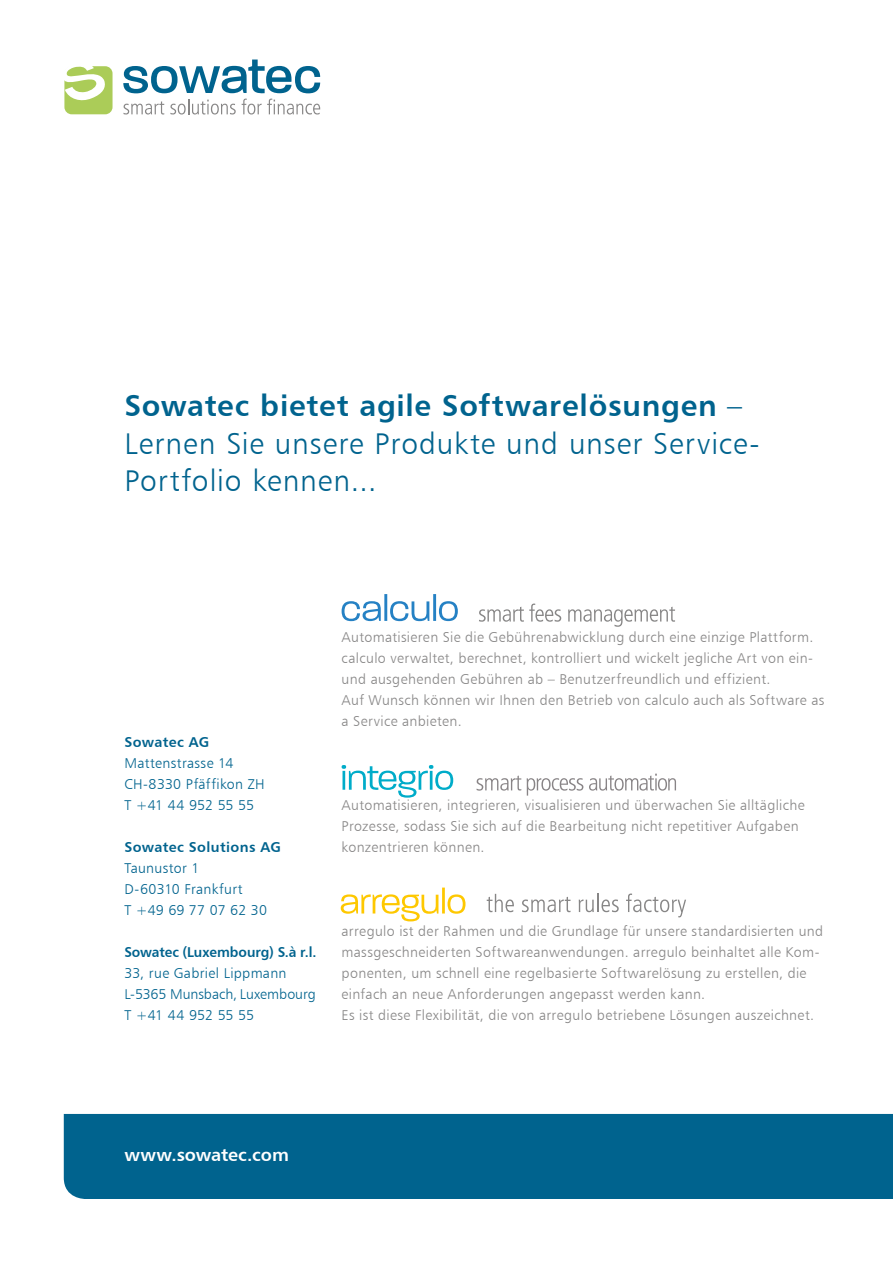
<style>
.page{position:relative;width:893px;height:1263px;background:#fff}
.page>*{position:absolute;margin:0;border:0;box-sizing:border-box;transform-origin:0 0}
.t1{font:30px/37.5px "Humanist 777 BT Light B";letter-spacing:.03em;color:#00638e}
.t2{font:30px "Humanist 777 BT Bold B";letter-spacing:.025em;color:#00638e}
.t3{font:18px "Humanist 777 BT Bold B";letter-spacing:-.005em;color:#fff}
.t4{font:14.25px/21px "Humanist 777 BT Light B";letter-spacing:.025em;color:#878686}
.t5{font:14.25px/21px "Humanist 777 BT Light B";letter-spacing:.02em;color:#00638e}
.t6{font:14.25px "Humanist 777 BT Bold B";letter-spacing:.015em;color:#00638e}
.t7{font:14.25px "Humanist 777 BT Bold B";letter-spacing:.015em;color:#00638e;scale:.96 1}
.s1{font-family:"Humanist 777 BT Light B"}
</style>
<div class="page">
<svg style="left:123px;top:60px;width:197px;height:54px"></svg>
<div style="left:64px;top:66px;width:49px;height:48px;background:#abcc58;border-radius:7px"></div>
<svg style="left:64px;top:66px;width:43px;height:37px"></svg>
<svg style="left:341px;top:887px;width:124px;height:34px"></svg>
<svg style="left:487px;top:894px;width:27px;height:18px"></svg>
<svg style="left:522px;top:897px;width:48px;height:15px"></svg>
<svg style="left:579px;top:894px;width:40px;height:18px"></svg>
<svg style="left:626px;top:893px;width:60px;height:24px"></svg>
<div style="left:64px;top:1114px;width:829px;height:85px;background:#00638e"></div>
<svg style="left:342px;top:594px;width:116px;height:27px"></svg>
<svg style="left:479px;top:603px;width:82px;height:19px"></svg>
<svg style="left:568px;top:607px;width:107px;height:20px"></svg>
<svg style="left:342px;top:765px;width:111px;height:33px"></svg>
<svg style="left:476px;top:775px;width:45px;height:16px"></svg>
<svg style="left:527px;top:778px;width:56px;height:18px"></svg>
<svg style="left:589px;top:774px;width:87px;height:17px"></svg>
<h1 class="t2" style="left:124px;top:387px;width:619px">Sowatec bietet agile Softwarelösungen <span class="s1">–</span></h1>
<h1 class="t1" style="left:124px;top:424px;width:637px">Lernen Sie unsere Produkte und unser Service-<br>Portfolio kennen...</h1>
<p class="t6" style="left:124px;top:733px;width:86px">Sowatec AG</p>
<p class="t5" style="left:124px;top:752px;width:142px">Mattenstrasse 14<br>CH-8330 Pfäffikon ZH<br>T +41 44 952 55 55</p>
<p class="t6" style="left:124px;top:838px;width:158px">Sowatec Solutions AG</p>
<p class="t5" style="left:124px;top:857px;width:144px">Taunustor 1<br>D-60310 Frankfurt<br>T +49 69 77 07 62 30</p>
<p class="t7" style="left:124px;top:943px;width:202px">Sowatec (Luxembourg) S.à r.l.</p>
<p class="t5" style="left:124px;top:962px;width:193px">33, rue Gabriel Lippmann<br>L-5365 Munsbach, Luxembourg<br>T +41 44 952 55 55</p>
<p class="t4" style="left:342px;top:626px;width:484px">Automatisieren Sie die Gebührenabwicklung durch eine einzige Plattform. calculo verwaltet, berechnet, kontrolliert und wickelt jegliche Art von ein&shy;und ausgehenden Gebühren ab – Benutzerfreundlich und effizient.<br>Auf Wunsch können wir Ihnen den Betrieb von calculo auch als Software as a Service anbieten.</p>
<p class="t4" style="left:342px;top:794px;width:465px">Automatisieren, integrieren, visualisieren und überwachen Sie alltägliche<br>Prozesse, sodass Sie sich auf die Bearbeitung nicht repetitiver Aufgaben konzentrieren können.</p>
<p class="t4" style="left:342px;top:920px;width:483px">arregulo ist der Rahmen und die Grundlage für unsere standardisierten und massgeschneiderten Softwareanwendungen. arregulo beinhaltet alle Kom&shy;ponenten, um schnell eine regelbasierte Softwarelösung zu erstellen, die einfach an neue Anforderungen angepasst werden kann.<br>Es ist diese Flexibilität, die von arregulo betriebene Lösungen auszeichnet.</p>
<p class="t3" style="left:124px;top:1143px;width:166px">www.sowatec.com</p>
</div>
